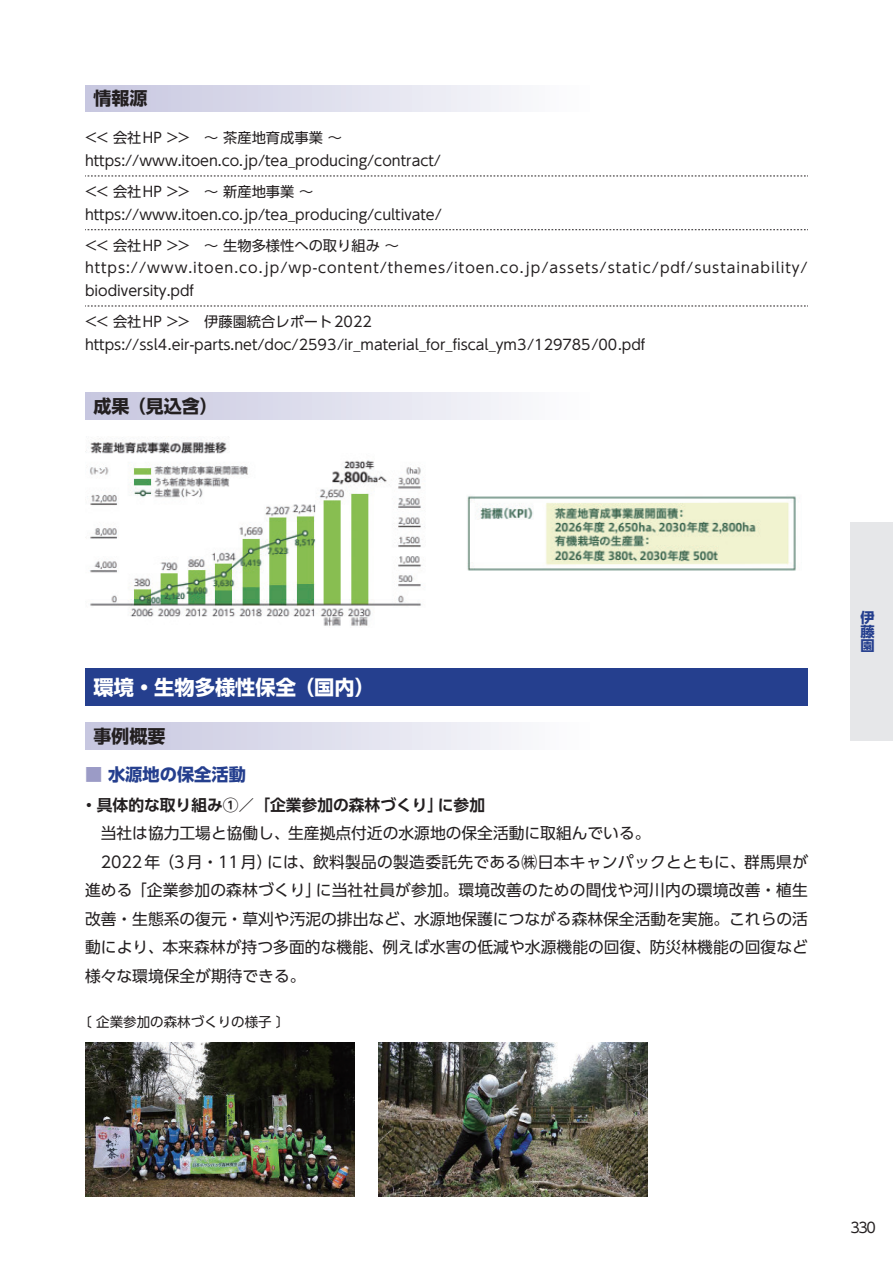
<style>
.page{position:relative;width:893px;height:1263px;background:#fff}
.page>*{position:absolute;margin:0;border:0;box-sizing:border-box;transform-origin:0 0}
.t1{font:700 20.25px "UD Shin Go Pr 6";color:#fff}
.t2{font:700 18px "UD Shin Go Pr 6";color:#231f20}
.t3{font:700 17.25px "UD Shin Go Pr 6";color:#253f8e}
.t4{font:15.75px/28.5px "UD Shin Go Pr 6";letter-spacing:.005em;color:#231f20}
.t5{font:700 15.75px "UD Shin Go Pr 6 De";color:#231f20}
.t6{font:14.25px/22.5px "UD Shin Go Pr 6";color:#231f20}
.t7{font:14.25px/22.5px "UD Shin Go Pr 6";letter-spacing:.07em;color:#231f20}
.t8{font:700 14.25px/14.2px "UD Shin Go Pr 6";color:#253f8e;text-align:justify}
.t9{font:13.5px "UD Shin Go Pr 6";color:#231f20}
.s1{font-family:"UD Shin Go Pr 6 De";color:#9b9bc6}
</style>
<div class="page">
<div style="left:850px;top:522px;width:43px;height:219px;background:#e6e7e9"></div>
<div style="left:85px;top:85px;width:723px;height:27px;background:linear-gradient(to right,#cacae1,#fff)"></div>
<svg style="left:85px;top:176px;width:723px;height:1px"></svg>
<svg style="left:85px;top:229px;width:723px;height:1px"></svg>
<svg style="left:85px;top:306px;width:723px;height:1px"></svg>
<div style="left:85px;top:392px;width:723px;height:27px;background:linear-gradient(to right,#cacae1,#fff)"></div>
<img style="left:85px;top:438px;width:340px;height:188px">
<img style="left:467px;top:496px;width:329px;height:75px">
<div style="left:85px;top:668px;width:723px;height:37px;background:#253f8e"></div>
<div style="left:85px;top:722px;width:723px;height:27px;background:linear-gradient(to right,#cacae1,#fff)"></div>
<img style="left:85px;top:1042px;width:269px;height:154px">
<img style="left:378px;top:1042px;width:270px;height:154px">
<p class="t2" style="left:94px;top:84px;width:55px">情報源</p>
<p class="t6" style="left:85px;top:126px;width:357px">&lt;&lt; 会社HP &gt;&gt;　～ 茶産地育成事業 ～https://www.itoen.co.jp/tea_producing/contract/</p>
<p class="t6" style="left:85px;top:180px;width:358px">&lt;&lt; 会社HP &gt;&gt;　～ 新産地事業 ～https://www.itoen.co.jp/tea_producing/cultivate/</p>
<p class="t7" style="left:85px;top:234px;width:724px">&lt;&lt; 会社HP &gt;&gt;　～ 生物多様性への取り組み ～https://www.itoen.co.jp/wp-content/themes/itoen.co.jp/assets/static/pdf/sustainability/ biodiversity.pdf</p>
<p class="t6" style="left:85px;top:310px;width:562px">&lt;&lt; 会社HP &gt;&gt;　伊藤園統合レポート2022 https://ssl4.eir-parts.net/doc/2593/ir_material_for_fiscal_ym3/129785/00.pdf</p>
<p class="t2" style="left:94px;top:391px;width:126px">成果（見込含）</p>
<p class="t1" style="left:94px;top:670px;width:283px">環境・生物多様性保全（国内）</p>
<p class="t2" style="left:94px;top:721px;width:73px">事例概要</p>
<p class="t3" style="left:85px;top:761px;width:162px"><span class="s1">■</span> 水源地の保全活動</p>
<p class="t5" style="left:81px;top:792px;width:405px">・具体的な取り組み①／「企業参加の森林づくり」に参加</p>
<p class="t4" style="left:85px;top:818px;width:725px">　当社は協力工場と協働し、生産拠点付近の水源地の保全活動に取組んでいる。<br>　2022年（3月・11月）には、飲料製品の製造委託先である㈱日本キャンパックとともに、群馬県が進める「企業参加の森林づくり」に当社社員が参加。環境改善のための間伐や河川内の環境改善・植生改善・生態系の復元・草刈や汚泥の排出など、水源地保護につながる森林保全活動を実施。これらの活動により、本来森林が持つ多面的な機能、例えば水害の低減や水源機能の回復、防災林機能の回復など様々な環境保全が期待できる。</p>
<p class="t9" style="left:78px;top:1011px;width:213px">〔 企業参加の森林づくりの様子 〕</p>
<p class="t8" style="left:860px;top:610px;width:23px">伊藤園</p>
<p class="t6" style="left:850px;top:1216px;width:27px">330</p>
</div>
